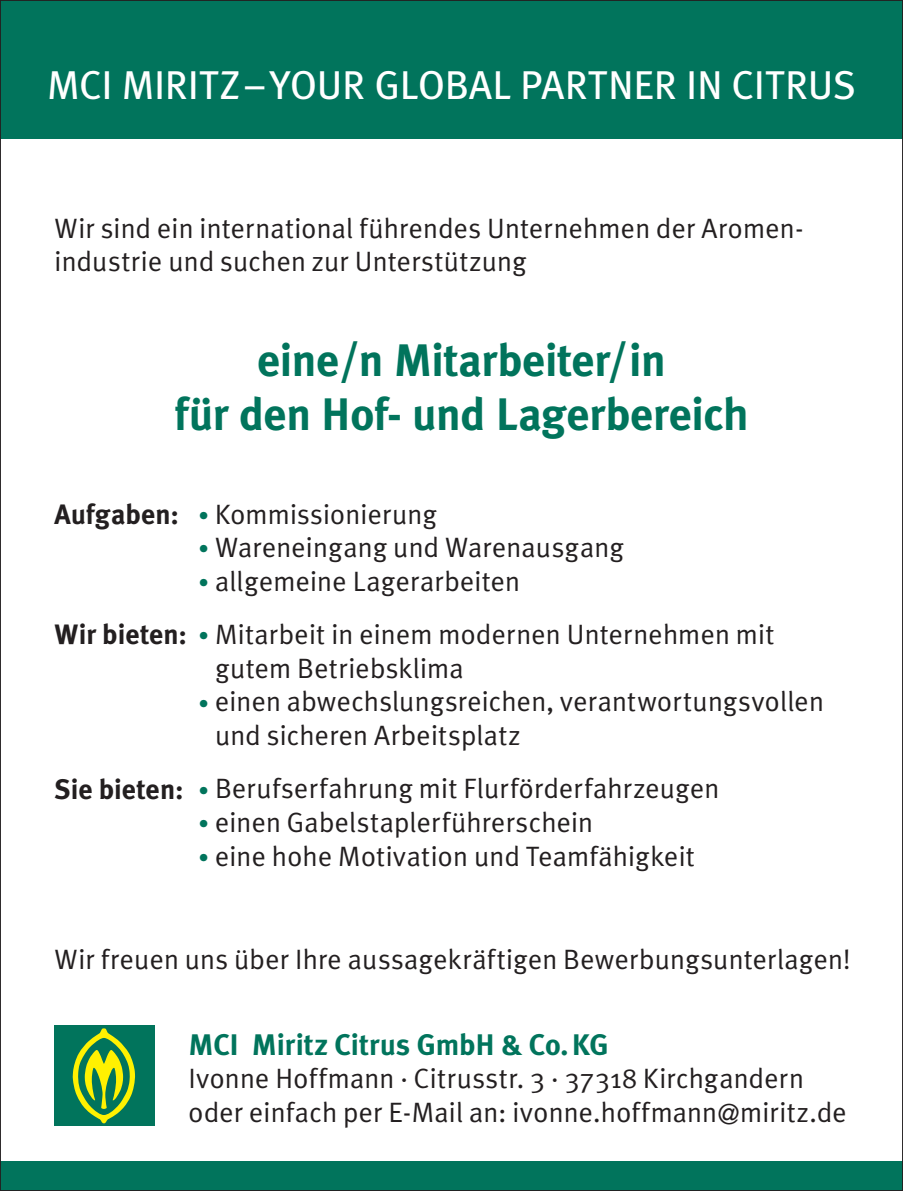
<style>
.page{position:relative;width:903px;height:1191px;background:#fff}
.page>*{position:absolute;margin:0;border:0;box-sizing:border-box;transform-origin:0 0}
.t1{font:700 45.5px/54.6px "Meta Plus";letter-spacing:-.01em;color:#01745c;text-align:center}
.t2{font:40.25px "Meta Plus";letter-spacing:-.005em;color:#fff}
.t3{font:700 29.75px "Meta Plus";color:#01745c}
.t4{font:28px/33.6px "Meta Plus Normal";letter-spacing:.01em;color:#231f20}
.s1{font-family:"Meta Plus";font-weight:700}
.s2{font-size:21px;color:#01745c}
</style>
<div class="page">
<div style="left:0;top:0;width:903px;height:139px;background:#01745c"></div>
<div style="left:0;top:1161px;width:903px;height:30px;background:#01745c"></div>
<div style="left:55px;top:1025px;width:100px;height:101px;background:#01745c"></div>
<svg style="left:73px;top:1028px;width:62px;height:95px"></svg>
<h2 class="t2" style="left:47px;top:62px;width:810px">MCI MIRITZ–YOUR GLOBAL PARTNER IN CITRUS</h2>
<p class="t4" style="left:55px;top:211px;width:747px">Wir sind ein international führendes Unternehmen der Aromen&shy;industrie und suchen zur Unterstützung</p>
<h1 class="t1" style="left:174px;top:332px;width:576px">eine/n Mitarbeiter/in<br>für den Hof- und Lagerbereich</h1>
<p class="t4" style="left:55px;top:496px;width:384px"><span class="s1">Aufgaben:</span> <span class="s2">•</span> Kommissionierung</p>
<p class="t4" style="left:198px;top:530px;width:427px"><span class="s2">•</span> Wareneingang und Warenausgang</p>
<p class="t4" style="left:55px;top:554px;width:721px;line-height:53.6px;text-indent:144px"><span class="s2">•</span> allgemeine Lagerarbeiten<br><span class="s1">Wir bieten:</span> <span class="s2">•</span> Mitarbeit in einem modernen Unternehmen mit</p>
<p class="t4" style="left:215px;top:651px;width:250px">gutem Betriebsklima</p>
<p class="t4" style="left:215px;top:684px;width:610px;text-indent:-17px"><span class="s2">•</span> einen abwechslungsreichen, verantwortungsvollen und sicheren Arbeitsplatz</p>
<p class="t4" style="left:55px;top:771px;width:666px"><span class="s1">Sie bieten:</span> <span class="s2">•</span> Berufserfahrung mit Flurförderfahrzeugen</p>
<p class="t4" style="left:198px;top:805px;width:396px"><span class="s2">•</span> einen Gabelstaplerführerschein</p>
<p class="t4" style="left:198px;top:839px;width:498px"><span class="s2">•</span> eine hohe Motivation und Teamfähigkeit</p>
<p class="t4" style="left:55px;top:942px;width:797px">Wir freuen uns über Ihre aussagekräftigen Bewerbungsunterlagen!</p>
<p class="t3" style="left:189px;top:1027px;width:422px">MCI Miritz Citrus GmbH &amp; Co.KG</p>
<p class="t4" style="left:189px;top:1061px;width:660px">Ivonne Hoffmann · Citrusstr. 3 · 37318 Kirchgandern oder einfach per E-Mail an: ivonne.hoffmann@miritz.de</p>
</div>
